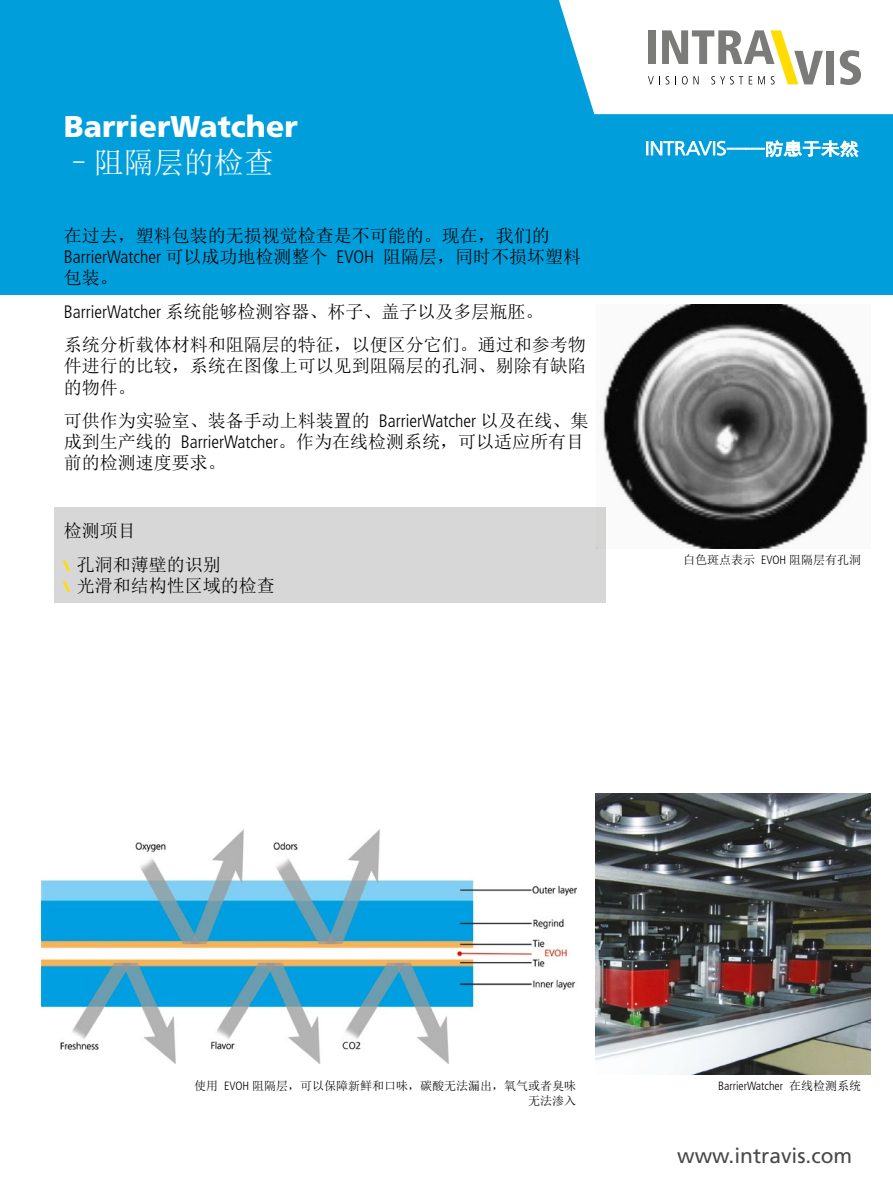
<style>
.page{position:relative;width:893px;height:1187px;background:#fff}
.page>*{position:absolute;margin:0;border:0;box-sizing:border-box;transform-origin:0 0}
.t1{font:900 30px "Frutiger LT Std";color:#fff}
.t2{font:30px "Sim Sun";color:#fff}
.t3{font:21px "Frutiger LT Std";color:#494948}
.t4{font:18px/21px "Sim Sun";color:#000}
.t5{font:12px/15px "Sim Sun";color:#000;text-align:right}
.t6{font:300 condensed 12px "Frutiger LT Std";color:#000}
.s1{font-family:"Frutiger LT Std";font-weight:300;font-stretch:condensed}
.s2{font-family:"Frutiger LT Std";font-weight:900;font-size:15px;color:#fd0}
.s3{font-family:"Sim Sun";font-weight:400;font-stretch:normal}
</style>
<div class="page">
<div style="left:0;top:0;width:893px;height:294px;background:#009edb"></div>
<svg style="left:559px;top:0;width:334px;height:114px;background:#e4eceb"></svg>
<img style="left:602px;top:304px;width:266px;height:245px">
<img style="left:595px;top:793px;width:276px;height:281px">
<img style="left:42px;top:829px;width:535px;height:234px">
<div style="left:54px;top:507px;width:551px;height:95px;background:#d7d7d7"></div>
<svg style="left:646px;top:140px;width:213px;height:17px"></svg>
<h1 class="t1" style="left:64px;top:108px;width:235px">BarrierWatcher</h1>
<h1 class="t2" style="left:64px;top:147px;width:211px">–阻隔层的检查</h1>
<p class="t4" style="left:64px;top:224px;width:519px">在过去，塑料包装的无损视觉检查是不可能的。现在，我们的<br><span class="s1">BarrierWatcher</span> 可以成功地检测整个 <span class="s1">EVOH</span> 阻隔层，同时不损坏塑料包装。</p>
<p class="t4" style="left:64px;top:294px;width:524px;line-height:33.8px"><span class="s1">BarrierWatcher</span> 系统能够检测容器、杯子、盖子以及多层瓶胚。<br>系统分析载体材料和阻隔层的特征，以便区分它们。通过和参考物</p>
<p class="t4" style="left:64px;top:355px;width:524px">件进行的比较，系统在图像上可以见到阻隔层的孔洞、剔除有缺陷的物件。</p>
<p class="t4" style="left:64px;top:410px;width:526px">可供作为实验室、装备手动上料装置的 <span class="s1">BarrierWatcher</span> 以及在线、集成到生产线的 <span class="s1">BarrierWatcher</span>。作为在线检测系统，可以适应所有目前的检测速度要求。</p>
<p class="t4" style="left:64px;top:513px;width:159px;line-height:33.8px">检测项目<br><span class="s2">\</span> 孔洞和薄壁的识别</p>
<p class="t4" style="left:64px;top:574px;width:213px"><span class="s2">\</span> 光滑和结构性区域的检查</p>
<p class="t5" style="left:683px;top:551px;width:180px">白色斑点表示 <span class="s1">EVOH</span> 阻隔层有孔洞</p>
<p class="t5" style="left:194px;top:1078px;width:384px">使用 <span class="s1">EVOH</span> 阻隔层，可以保障新鲜和口味，碳酸无法漏出，氧气或者臭味无法渗入</p>
<p class="t6" style="left:718px;top:1078px;width:144px">BarrierWatcher <span class="s3">在线检测系统</span></p>
<p class="t3" style="left:677px;top:1143px;width:177px">www.intravis.com</p>
</div>
